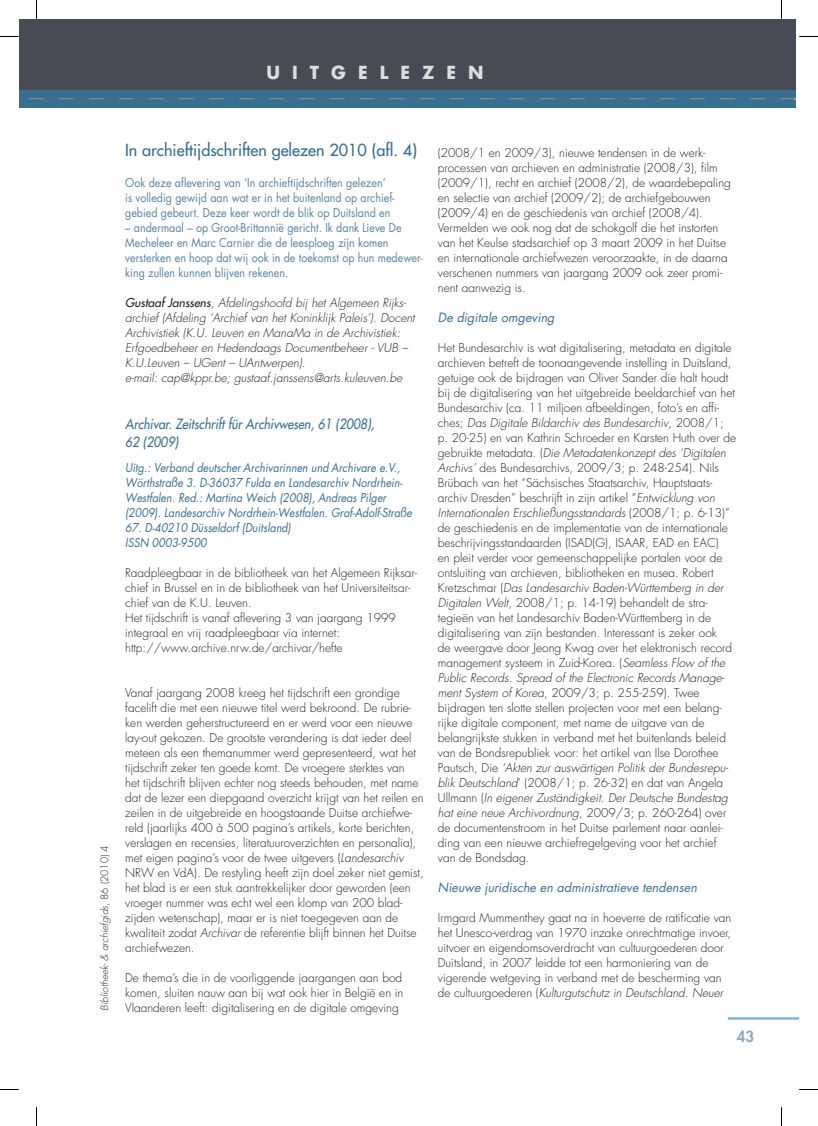
<style>
.page{position:relative;width:818px;height:1126px;background:#fff}
.page>*{position:absolute;margin:0;border:0;box-sizing:border-box;transform-origin:0 0}
.t1{font:700 17.5px "Futura";color:#dcdddf}
.t2{font:16.25px "Futura";color:#386e8f}
.t3{font:800 15px "Futura";color:#8da9c1}
.t4{font:italic 13.75px/17.5px "Futura";color:#386e8f;scale:.89 1}
.t5{font:italic 12.5px "Futura";color:#386e8f}
.t6{font:300 11.88px/15px "Futura";color:#231f20}
.t7{font:11.88px/15px "Futura";color:#5983a2;scale:.9 1}
.t8{font:italic 300 11.88px/15px "Futura";color:#231f20}
.t9{font:italic 11.88px/15px "Futura";color:#386e8f;scale:.9 1}
.t10{font:italic 300 10px "Futura";color:#231f20}
.s1{font-style:normal}
.s2{font-weight:400}
.s3{font-style:italic}
</style>
<div class="page">
<div style="left:19px;top:19px;width:776px;height:88px;background:#484b54"></div>
<div style="left:19px;top:90px;width:775px;height:17px;background:#386e8f"></div>
<img style="left:29px;top:98px;width:765px;height:1px">
<hr style="left:727px;top:1017px;width:71px;height:2px;background:#86b2d9">
<svg style="left:0;top:36px;width:19px;height:1px"></svg>
<svg style="left:799px;top:36px;width:18px;height:1px"></svg>
<svg style="left:0;top:1089px;width:19px;height:1px"></svg>
<svg style="left:799px;top:1089px;width:18px;height:1px"></svg>
<svg style="left:36px;top:0;width:1px;height:19px"></svg>
<svg style="left:36px;top:1107px;width:1px;height:18px"></svg>
<h1 class="t1" style="left:266px;top:60px;width:218px">U I T G E L E Z E N</h1>
<p class="t10" style="left:98px;top:1010px;width:167px;rotate:-90deg">Bibliotheek- &amp; archiefgids<span class="s1">, 86 (2010) 4</span></p>
<h2 class="t2" style="left:125px;top:139px;width:293px">In archieftijdschriften gelezen 2010 (afl. 4)</h2>
<p class="t7" style="left:125px;top:174px;width:300px">Ook deze aflevering van ‘In archieftijdschriften gelezen’ is volledig gewijd aan wat er in het buitenland op archief&shy;gebied gebeurt. Deze keer wordt de blik op Duitsland en</p>
<p class="t7" style="left:125px;top:219px;width:332px">– andermaal – op Groot-Brittannië gericht. Ik dank Lieve De Mecheleer en Marc Carnier die de leesploeg zijn komen versterken en hoop dat wij ook in de toekomst op hun medewer&shy;king zullen kunnen blijven rekenen.</p>
<p class="t8" style="left:125px;top:295px;width:291px"><span class="s2">Gustaaf Janssens</span>, Afdelingshoofd bij het Algemeen Rijks&shy;archief (Afdeling ‘Archief van het Koninklijk Paleis’). Docent Archivistiek (K.U. Leuven en ManaMa in de Archivistiek:<br>Erfgoedbeheer en Hedendaags Documentbeheer - VUB – K.U.Leuven – UGent – UAntwerpen).<br>e-mail: cap@kppr.be; gustaaf.janssens@arts.kuleuven.be</p>
<p class="t4" style="left:125px;top:415px;width:281px">Archivar. Zeitschrift für Archivwesen, 61 (2008),<br>62 (2009)</p>
<p class="t9" style="left:125px;top:459px;width:320px">Uitg.: Verband deutscher Archivarinnen und Archivare e.V., Wörthstraße 3. D-36037 Fulda en Landesarchiv Nordrhein-Westfalen. Red.: Martina Weich (2008), Andreas Pilger (2009). Landesarchiv Nordrhein-Westfalen. Graf-Adolf-Straße</p>
<p class="t9" style="left:125px;top:519px;width:185px">67. D-40210 Düsseldorf (Duitsland)<br>ISSN 0003-9500</p>
<p class="t6" style="left:125px;top:565px;width:293px">Raadpleegbaar in de bibliotheek van het Algemeen Rijksar&shy;chief in Brussel en in de bibliotheek van het Universiteitsar&shy;chief van de K.U. Leuven.<br>Het tijdschrift is vanaf aflevering 3 van jaargang 1999 integraal en vrij raadpleegbaar via internet: http://www.archive.nrw.de/archivar/hefte</p>
<p class="t6" style="left:125px;top:685px;width:300px">Vanaf jaargang 2008 kreeg het tijdschrift een grondige facelift die met een nieuwe titel werd bekroond. De rubrie&shy;ken werden geherstructureerd en er werd voor een nieuwe lay-out gekozen. De grootste verandering is dat ieder deel meteen als een themanummer werd gepresenteerd, wat het tijdschrift zeker ten goede komt. De vroegere sterktes van<br>het tijdschrift blijven echter nog steeds behouden, met name dat de lezer een diepgaand overzicht krijgt van het reilen en zeilen in de uitgebreide en hoogstaande Duitse archiefwe&shy;reld (jaarlijks 400 à 500 pagina’s artikels, korte berichten, verslagen en recensies, literatuuroverzichten en personalia), met eigen pagina’s voor de twee uitgevers (<span class="s3">Landesarchiv </span>NRW en VdA). De restyling heeft zijn doel zeker niet gemist, het blad is er een stuk aantrekkelijker door geworden (een vroeger nummer was echt wel een klomp van 200 blad&shy;zijden wetenschap), maar er is niet toegegeven aan de kwaliteit zodat <span class="s3">Archivar</span> de referentie blijft binnen het Duitse archiefwezen.</p>
<p class="t6" style="left:125px;top:970px;width:279px;text-align:justify">De thema’s die in de voorliggende jaargangen aan bod komen, sluiten nauw aan bij wat ook hier in België en in Vlaanderen leeft: digitalisering en de digitale omgeving</p>
<p class="t6" style="left:437px;top:145px;width:294px">(2008/1 en 2009/3), nieuwe tendensen in de werk&shy;processen van archieven en administratie (2008/3), film (2009/1), recht en archief (2008/2), de waardebepaling en selectie van archief (2009/2); de archiefgebouwen (2009/4) en de geschiedenis van archief (2008/4).<br>Vermelden we ook nog dat de schokgolf die het instorten van het Keulse stadsarchief op 3 maart 2009 in het Duitse en internationale archiefwezen veroorzaakte, in de daarna verschenen nummers van jaargang 2009 ook zeer promi&shy;nent aanwezig is.</p>
<p class="t5" style="left:437px;top:308px;width:118px">De digitale omgeving</p>
<p class="t6" style="left:437px;top:340px;width:300px">Het Bundesarchiv is wat digitalisering, metadata en digitale archieven betreft de toonaangevende instelling in Duitsland, getuige ook de bijdragen van Oliver Sander die halt houdt bij de digitalisering van het uitgebreide beeldarchief van het Bundesarchiv (ca. 11 miljoen afbeeldingen, foto’s en affi&shy;ches; <span class="s3">Das Digitale Bildarchiv des Bundesarchiv</span>, 2008/1; p. 20-25) en van Kathrin Schroeder en Karsten Huth over de gebruikte metadata. (<span class="s3">Die Metadatenkonzept des ‘Digitalen Archivs’</span> des Bundesarchivs, 2009/3; p. 248-254). Nils Brübach van het “Sächsisches Staatsarchiv, Hauptstaats&shy;archiv Dresden” beschrijft in zijn artikel “<span class="s3">Entwicklung von Internationalen Erschließungsstandards</span> (2008/1; p. 6-13)” de geschiedenis en de implementatie van de internationale beschrijvingsstandaarden (ISAD(G), ISAAR, EAD en EAC)<br>en pleit verder voor gemeenschappelijke portalen voor de ontsluiting van archieven, bibliotheken en musea. Robert Kretzschmar (<span class="s3">Das Landesarchiv Baden-Württemberg in der Digitalen Welt</span>, 2008/1; p. 14-19) behandelt de stra&shy;tegieën van het Landesarchiv Baden-Württemberg in de digitalisering van zijn bestanden. Interessant is zeker ook<br>de weergave door Jeong Kwag over het elektronisch record management systeem in Zuid-Korea. (<span class="s3">Seamless Flow of the Public Records. Spread of the Electronic Records Manage&shy;ment System of Korea</span>, 2009/3; p. 255-259). Twee bijdragen ten slotte stellen projecten voor met een belang&shy;rijke digitale component, met name de uitgave van de belangrijkste stukken in verband met het buitenlands beleid van de Bondsrepubliek voor: het artikel van Ilse Dorothee Pautsch, Die <span class="s3">‘Akten zur auswärtigen Politik der Bundesrepu&shy;blik Deutschland</span>’ (2008/1; p. 26-32) en dat van Angela Ullmann (<span class="s3">In eigener Zuständigkeit. Der Deutsche Bundestag hat eine neue Archivordnung</span>, 2009/3; p. 260-264) over de documentenstroom in het Duitse parlement naar aanlei&shy;ding van een nieuwe archiefregelgeving voor het archief van de Bondsdag.</p>
<p class="t5" style="left:437px;top:878px;width:260px">Nieuwe juridische en administratieve tendensen</p>
<p class="t6" style="left:437px;top:910px;width:295px">Irmgard Mummenthey gaat na in hoeverre de ratificatie van het Unesco-verdrag van 1970 inzake onrechtmatige invoer, uitvoer en eigendomsoverdracht van cultuurgoederen door Duitsland, in 2007 leidde tot een harmoniering van de vigerende wetgeving in verband met de bescherming van de cultuurgoederen (<span class="s3">Kulturgutschutz in Deutschland. Neuer</span></p>
<p class="t3" style="left:736px;top:1026px;width:19px">43</p>
</div>
